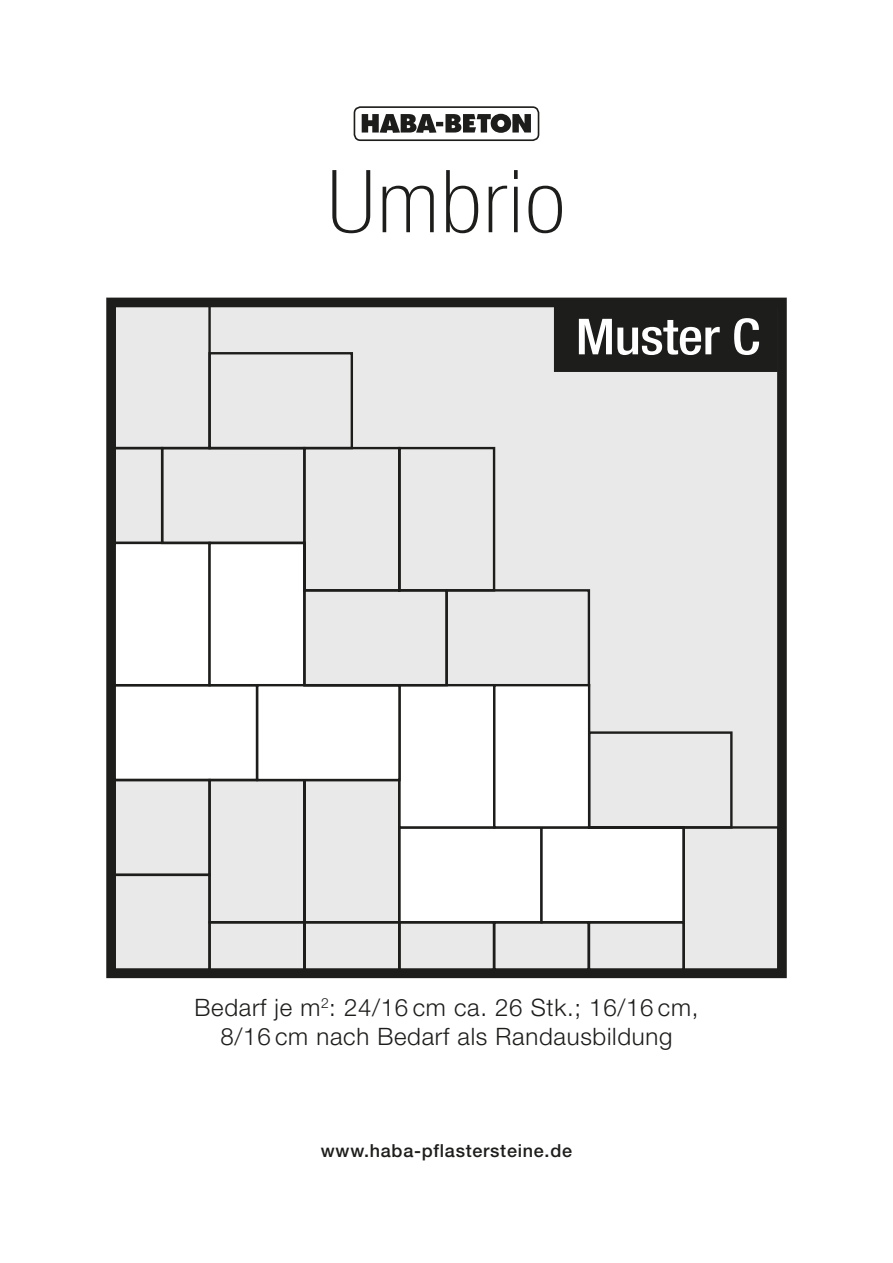
<style>
.page{position:relative;width:893px;height:1263px;background:#fff}
.page>*{position:absolute;margin:0;border:0;box-sizing:border-box;transform-origin:0 0}
.Headline_klein{font:100 condensed 87px "Helvetica Neue LT Pro";letter-spacing:.02em;color:#1d1d1b;scale:1.1 1}
.Muster{font:500 condensed 49.8px "Helvetica Neue LT Pro";letter-spacing:-.01em;color:#fff;scale:1.1 1}
.Fliestext_klein{font:300 24px/28.8px "Helvetica Neue LT Pro";letter-spacing:.03em;color:#1d1d1b;text-align:center}
.t1{font:500 18px "Helvetica Neue LT Pro";letter-spacing:.04em;color:#1d1d1b}
</style>
<div class="page">
<div style="left:106px;top:298px;width:681px;height:680px;background:#e9e9e9"></div>
<div style="left:106px;top:298px;width:681px;height:680px;border:10px solid #1d1d1b"></div>
<svg style="left:686px;top:683px;width:95px;height:289px"></svg>
<svg style="left:112px;top:303px;width:442px;height:48px"></svg>
<svg style="left:112px;top:351px;width:574px;height:621px"></svg>
<div style="left:554px;top:300px;width:224px;height:72px;background:#1d1d1b"></div>
<div style="left:354px;top:106px;width:185px;height:35px;border:2px solid #1d1d1b;border-radius:6px"></div>
<svg style="left:362px;top:114px;width:169px;height:19px"></svg>
<p class="Headline_klein" style="left:327px;top:154px;width:218px">Umbrio</p>
<p class="Muster" style="left:576px;top:307px;width:169px">Muster C</p>
<p class="Fliestext_klein" style="left:194px;top:993px;width:506px">Bedarf je m<sup>2</sup>: 24/16 cm ca. 26 Stk.; 16/16 cm,<br>8/16 cm nach Bedarf als Randausbildung</p>
<p class="t1" style="left:321px;top:1139px;width:253px">www.haba-pflastersteine.de</p>
</div>
